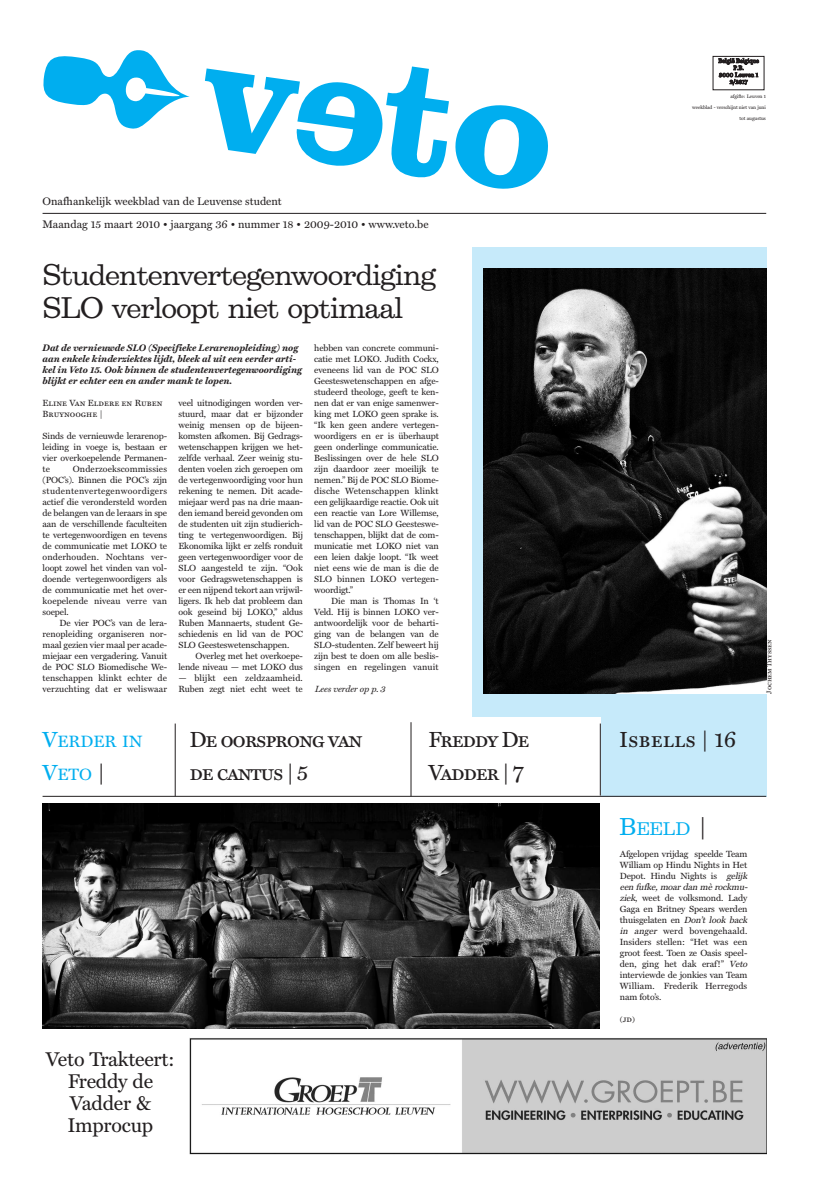
<style>
.page{position:relative;width:823px;height:1191px;background:#fff}
.page>*{position:absolute;margin:0;border:0;box-sizing:border-box;transform-origin:0 0}
.t1{font:27px/33px "Belizio";letter-spacing:-.035em;color:#231f20}
.t2{font:22px/33px "Miller Text Roman SC";letter-spacing:-.06em;color:#231f20}
.t3{font:22px "Miller Text Roman SC";color:#231f20}
.t4{font:20px/22px "Miller Text";letter-spacing:-.01em;color:#231f20;text-align:center}
.t5{font:16.5px/33px "Miller Text Roman SC";color:#00aeef}
.t6{font:16.5px "Belizio";color:#00aeef}
.t7{font:11px "Miller Text";color:#231f20}
.t8{font:italic 700 9.5px/11px "Miller Text";color:#231f20}
.t9{font:9px/11px "Miller Text";letter-spacing:-.01em;color:#231f20;text-align:justify}
.t10{font:9px/11px "Miller Text Roman SC";color:#231f20}
.t11{font:italic 9px "Miller Text";letter-spacing:-.01em;color:#231f20}
.t12{font:7px "Miller Text Roman SC";color:#231f20}
.t13{font:6px/7px "Miller Text";letter-spacing:-.005em;color:#231f20;text-align:center}
.t14{font:5px "Miller Text";letter-spacing:-.01em;color:#231f20}
.s1{font-size:22px}
.s2{font-size:22px;color:#231f20}
.s3{font-style:italic}
</style>
<div class="page">
<div style="left:600px;top:701px;width:165px;height:95px;background:#c6eafa"></div>
<div style="left:472px;top:247px;width:293px;height:470px;background:#c6eafa"></div>
<hr style="left:43px;top:213px;width:722px;height:1px;background:#231f20">
<div style="left:712px;top:56px;width:52px;height:34px;border:1px solid #231f20"></div>
<img style="left:189px;top:1038px;width:577px;height:117px">
<img style="left:43px;top:804px;width:556px;height:224px">
<img style="left:483px;top:269px;width:282px;height:424px">
<hr style="left:175px;top:723px;width:1px;height:73px;background:#231f20">
<hr style="left:410px;top:722px;width:1px;height:74px;background:#231f20">
<hr style="left:599px;top:723px;width:1px;height:72px;background:#231f20">
<hr style="left:43px;top:796px;width:722px;height:1px;background:#231f20">
<p class="t7" style="left:43px;top:195px;width:240px">Onafhankelijk weekblad van de Leuvense student</p>
<p class="t7" style="left:43px;top:218px;width:387px">Maandag 15 maart 2010 • jaargang 36 • nummer 18 • 2009-2010 • www.veto.be</p>
<h1 class="t1" style="left:43px;top:259px;width:395px">Studentenvertegenwoordiging<br>SLO verloopt niet optimaal</h1>
<p class="t8" style="left:43px;top:342px;width:261px">Dat de vernieuwde SLO (Specifieke Lerarenopleiding) nog aan enkele kinderziektes lijdt, bleek al uit een eerder arti&shy;kel in Veto 15. Ook binnen de studentenvertegenwoordiging blijkt er echter een en ander mank te lopen.</p>
<p class="t10" style="left:43px;top:397px;width:121px">Eline Van Eldere en Ruben<br>Bruynooghe |</p>
<p class="t9" style="left:43px;top:430px;width:126px">Sinds de vernieuwde lerarenop&shy;leiding in voege is, bestaan er vier overkoepelende Permanen&shy;te</p>
<p class="t9" style="left:43px;top:463px;width:126px;text-indent:30px">Onderzoekscommissies (POC’s). Binnen die POC’s zijn studentenvertegenwoordigers actief die verondersteld worden de belangen van de leraars in spe aan de verschillende faculteiten te vertegenwoordigen en tevens de communicatie met LOKO te onderhouden. Nochtans ver&shy;loopt zowel het vinden van vol&shy;doende vertegenwoordigers als de communicatie met het over&shy;koepelende niveau verre van soepel.</p>
<p class="t9" style="left:43px;top:617px;width:126px;text-indent:17px">De vier POC’s van de lera&shy;renopleiding organiseren nor&shy;maal gezien vier maal per acade&shy;miejaar een vergadering. Vanuit de POC SLO Biomedische We&shy;tenschappen klinkt echter de verzuchting dat er weliswaar</p>
<p class="t9" style="left:178px;top:397px;width:126px">veel uitnodigingen worden ver&shy;stuurd, maar dat er bijzonder weinig mensen op de bijeen&shy;komsten afkomen. Bij Gedrags&shy;wetenschappen krijgen we het&shy;zelfde verhaal. Zeer weinig stu&shy;denten voelen zich geroepen om de vertegenwoordiging voor hun rekening te nemen. Dit acade&shy;miejaar werd pas na drie maan&shy;den iemand bereid gevonden om de studenten uit zijn studierich&shy;ting te vertegenwoordigen. Bij Ekonomika lijkt er zelfs ronduit geen vertegenwoordiger voor de SLO aangesteld te zijn. “Ook voor Gedragswetenschappen is er een nijpend tekort aan vrijwil&shy;ligers. Ik heb dat probleem dan ook geseind bij LOKO,” aldus Ruben Mannaerts, student Ge&shy;schiedenis en lid van de POC SLO Geesteswetenschappen.</p>
<p class="t9" style="left:178px;top:650px;width:126px;text-align:right">Overleg met het overkoepe&shy;lende niveau — met LOKO dus</p>
<p class="t9" style="left:178px;top:672px;width:126px">— blijkt een zeldzaamheid.<br>Ruben zegt niet echt weet te</p>
<p class="t9" style="left:314px;top:342px;width:126px">hebben van concrete communi&shy;catie met LOKO. Judith Cockx, eveneens lid van de POC SLO Geesteswetenschappen en afge&shy;studeerd theologe, geeft te ken&shy;nen dat er van enige samenwer&shy;king met LOKO geen sprake is. “Ik ken geen andere vertegen&shy;woordigers en er is überhaupt geen onderlinge communicatie.<br>Beslissingen over de hele SLO zijn daardoor zeer moeilijk te nemen.” Bij de POC SLO Biome&shy;dische Wetenschappen klinkt een gelijkaardige reactie. Ook uit een reactie van Lore Willemse, lid van de POC SLO Geesteswe&shy;tenschappen, blijkt dat de com&shy;municatie met LOKO niet van een leien dakje loopt. “Ik weet niet eens wie de man is die de SLO binnen LOKO vertegen&shy;woordigt.”</p>
<p class="t9" style="left:314px;top:595px;width:126px;text-indent:17px">Die man is Thomas In ‘t Veld. Hij is binnen LOKO ver&shy;antwoordelijk voor de beharti&shy;ging van de belangen van de SLO-studenten. Zelf beweert hij zijn best te doen om alle beslis&shy;singen en regelingen vanuit</p>
<p class="t11" style="left:315px;top:683px;width:72px">Lees verder op p. 3</p>
<p class="t13" style="left:717px;top:57px;width:42px">België Belgique<br>P.B.<br>3000 Leuven 1<br>2/2817</p>
<p class="t14" style="left:730px;top:93px;width:37px">afgifte: Leuven 1</p>
<p class="t14" style="left:691px;top:104px;width:75px">weekblad - verschijnt niet van juni</p>
<p class="t14" style="left:739px;top:115px;width:28px">tot augustus</p>
<p class="t12" style="left:764px;top:693px;width:56px;rotate:-90deg">Jochem Thyssen</p>
<h3 class="t5" style="left:43px;top:724px;width:101px"><span class="s1">V</span>ERDER IN<br><span class="s1">V</span>ETO <span class="s2">|</span></h3>
<h2 class="t2" style="left:428px;top:722px;width:102px">Freddy De</h2>
<h2 class="t3" style="left:619px;top:726px;width:118px">Isbells | 16</h2>
<h2 class="t2" style="left:189px;top:722px;width:174px">De oorsprong van de cantus | 5</h2>
<h2 class="t2" style="left:428px;top:755px;width:97px">Vadder | 7</h2>
<h3 class="t4" style="left:46px;top:1048px;width:130px">Veto Trakteert:<br>Freddy de<br>Vadder &amp;<br>Improcup</h3>
<h3 class="t6" style="left:619px;top:819px;width:89px"><span class="s1">B</span>EELD <span class="s2">|</span></h3>
<p class="t9" style="left:619px;top:848px;width:130px;text-align:left">Afgelopen vrijdag speelde Team<br>William op Hindu Nights in Het<br>Depot. Hindu Nights is <span class="s3">gelijk een fufke, moar dan mè rockmu&shy;ziek</span>, weet de volksmond. Lady<br>Gaga en Britney Spears werden thuisgelaten en <span class="s3">Don’t look back in anger</span> werd bovengehaald.<br>Insiders stellen: “Het was een groot feest. Toen ze Oasis speel&shy;den, ging het dak eraf!” <span class="s3">Veto </span>interviewde de jonkies van Team<br>William. Frederik Herregods nam foto’s.</p>
<p class="t10" style="left:619px;top:1013px;width:17px">(jd)</p>
</div>
